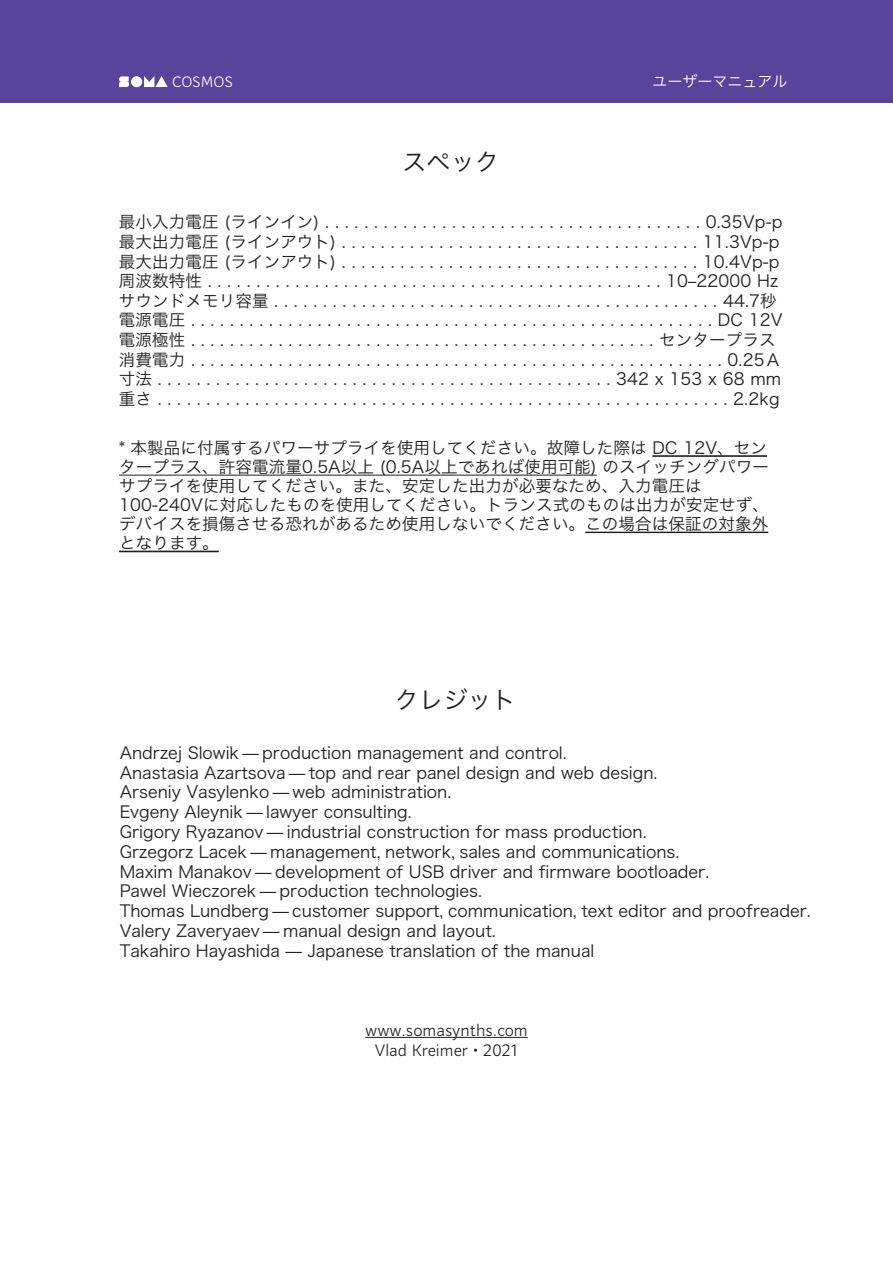
<style>
.page{position:relative;width:893px;height:1263px;background:#fff}
.page>*{position:absolute;margin:0;border:0;box-sizing:border-box;transform-origin:0 0}
.zagl{font:24px "Hira Kaku Pro W3";letter-spacing:.01em;color:#231f20}
.text{font:24px "Hira Kaku Pro W3";color:#231f20}
.text-2{font:16.5px/19.8px "Hira Kaku Pro W3";color:#231f20}
.text-3{font:300 16.5px "Mediator";color:#231f20}
.t1{font:15px "Hira Kaku Pro W3";color:#fff}
.t2{font:300 15px "Mediator";letter-spacing:-.01em;color:#fff}
</style>
<div class="page">
<div style="left:0;top:0;width:893px;height:103px;background:#59439b"></div>
<svg style="left:144px;top:76px;width:24px;height:11px"></svg>
<svg style="left:119px;top:76px;width:10px;height:11px"></svg>
<div style="left:131px;top:76px;width:11px;height:11px;background:#fff;border-radius:50%"></div>
<hr style="left:365px;top:1037px;width:163px;height:1px;background:#231f20">
<hr style="left:652px;top:456px;width:115px;height:1px;background:#231f20">
<hr style="left:119px;top:475px;width:478px;height:1px;background:#231f20">
<hr style="left:585px;top:532px;width:183px;height:1px;background:#231f20">
<hr style="left:119px;top:551px;width:100px;height:1px;background:#231f20">
<p class="t2" style="left:172px;top:72px;width:62px">COSMOS</p>
<p class="t1" style="left:653px;top:68px;width:137px">ユーザーマニュアル</p>
<p class="text" style="left:402px;top:141px;width:98px">スペック</p>
<p class="text-2" style="left:119px;top:211px;width:665px">最小入力電圧 (ラインイン) . . . . . . . . . . . . . . . . . . . . . . . . . . . . . . . . . . . . . . . 0.35Vp-p最大出力電圧 (ラインアウト) . . . . . . . . . . . . . . . . . . . . . . . . . . . . . . . . . . . . . 11.3Vp-p最大出力電圧 (ラインアウト) . . . . . . . . . . . . . . . . . . . . . . . . . . . . . . . . . . . . . 10.4Vp-p周波数特性 . . . . . . . . . . . . . . . . . . . . . . . . . . . . . . . . . . . . . . . . . . . . . . . 10–22000 Hzサウンドメモリ容量 . . . . . . . . . . . . . . . . . . . . . . . . . . . . . . . . . . . . . . . . . . . . . . 44.7秒電源電圧 . . . . . . . . . . . . . . . . . . . . . . . . . . . . . . . . . . . . . . . . . . . . . . . . . . . . . . DC 12V電源極性 . . . . . . . . . . . . . . . . . . . . . . . . . . . . . . . . . . . . . . . . . . . . . . . . センタープラス消費電力 . . . . . . . . . . . . . . . . . . . . . . . . . . . . . . . . . . . . . . . . . . . . . . . . . . . . . . . 0.25А寸法 . . . . . . . . . . . . . . . . . . . . . . . . . . . . . . . . . . . . . . . . . . . . . . . 342 x 153 x 68 mm重さ . . . . . . . . . . . . . . . . . . . . . . . . . . . . . . . . . . . . . . . . . . . . . . . . . . . . . . . . . . . 2.2kg</p>
<p class="text-2" style="left:119px;top:437px;width:651px;line-height:19px">* 本製品に付属するパワーサプライを使用してください。故障した際は DC 12V、センタープラス、許容電流量0.5A以上 (0.5A以上であれば使用可能) のスイッチングパワーサプライを使用してください。また、安定した出力が必要なため、入力電圧は100-240Vに対応したものを使用してください。トランス式のものは出力が安定せず、デバイスを損傷させる恐れがあるため使用しないでください。この場合は保証の対象外となります。</p>
<p class="zagl" style="left:395px;top:678px;width:122px">クレジット</p>
<p class="text-2" style="left:120px;top:741px;width:693px">Andrzej Slowik — production management and control.<br>Anastasia Azartsova — top and rear panel design and web design.<br>Arseniy Vasylenko — web administration.<br>Evgeny Aleynik — lawyer consulting.<br>Grigory Ryazanov — industrial construction for mass production.<br>Grzegorz Lacek — management, network, sales and communications.<br>Maxim Manakov — development of USB driver and firmware bootloader.<br>Pawel Wieczorek — production technologies.<br>Thomas Lundberg — customer support, communication, text editor and proofreader.<br>Valery Zaveryaev — manual design and layout.<br>Takahiro Hayashida — Japanese translation of the manual</p>
<p class="text-3" style="left:365px;top:1019px;width:164px">www.somasynths.com</p>
<p class="text-3" style="left:375px;top:1039px;width:145px">Vlad Kreimer • 2021</p>
</div>
